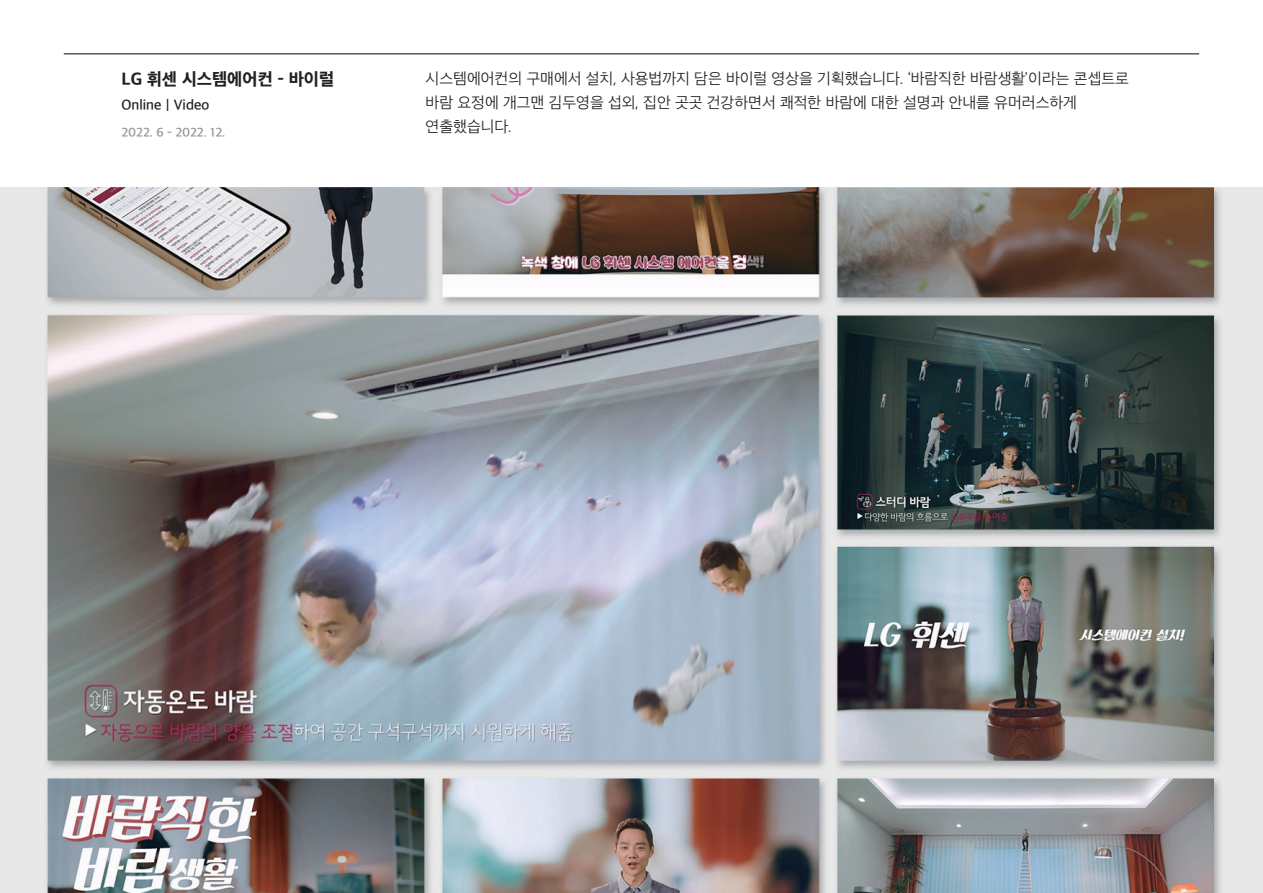
<style>
.page{position:relative;width:1263px;height:893px;background:#fff}
.page>*{position:absolute;margin:0;border:0;box-sizing:border-box;transform-origin:0 0}
.t1{font:16.5px "SD Gothic Neoa h Ex Bd";color:#231f20}
.t2{font:15px/24px "SD Gothic Neoa c Lt";color:#231f20}
.t3{font:13.5px "SD Gothic Neoa f Sm";color:#231f20}
.t4{font:12px "SD Gothic Neoa f Sm";letter-spacing:-.005em;color:#939598}
</style>
<div class="page">
<img style="left:0;top:188px;width:1263px;height:705px">
<hr style="left:64px;top:53px;width:1135px;height:1px;background:#231f20">
<p class="t1" style="left:122px;top:71px;width:214px">LG 휘센 시스템에어컨 - 바이럴</p>
<p class="t3" style="left:122px;top:98px;width:89px">Online｜Video</p>
<p class="t4" style="left:122px;top:126px;width:105px">2022. 6 - 2022. 12.</p>
<p class="t2" style="left:426px;top:67px;width:705px">시스템에어컨의 구매에서 설치, 사용법까지 담은 바이럴 영상을 기획했습니다. ‘바람직한 바람생활’이라는 콘셉트로 바람 요정에 개그맨 김두영을 섭외, 집안 곳곳 건강하면서 쾌적한 바람에 대한 설명과 안내를 유머러스하게 연출했습니다.</p>
</div>
